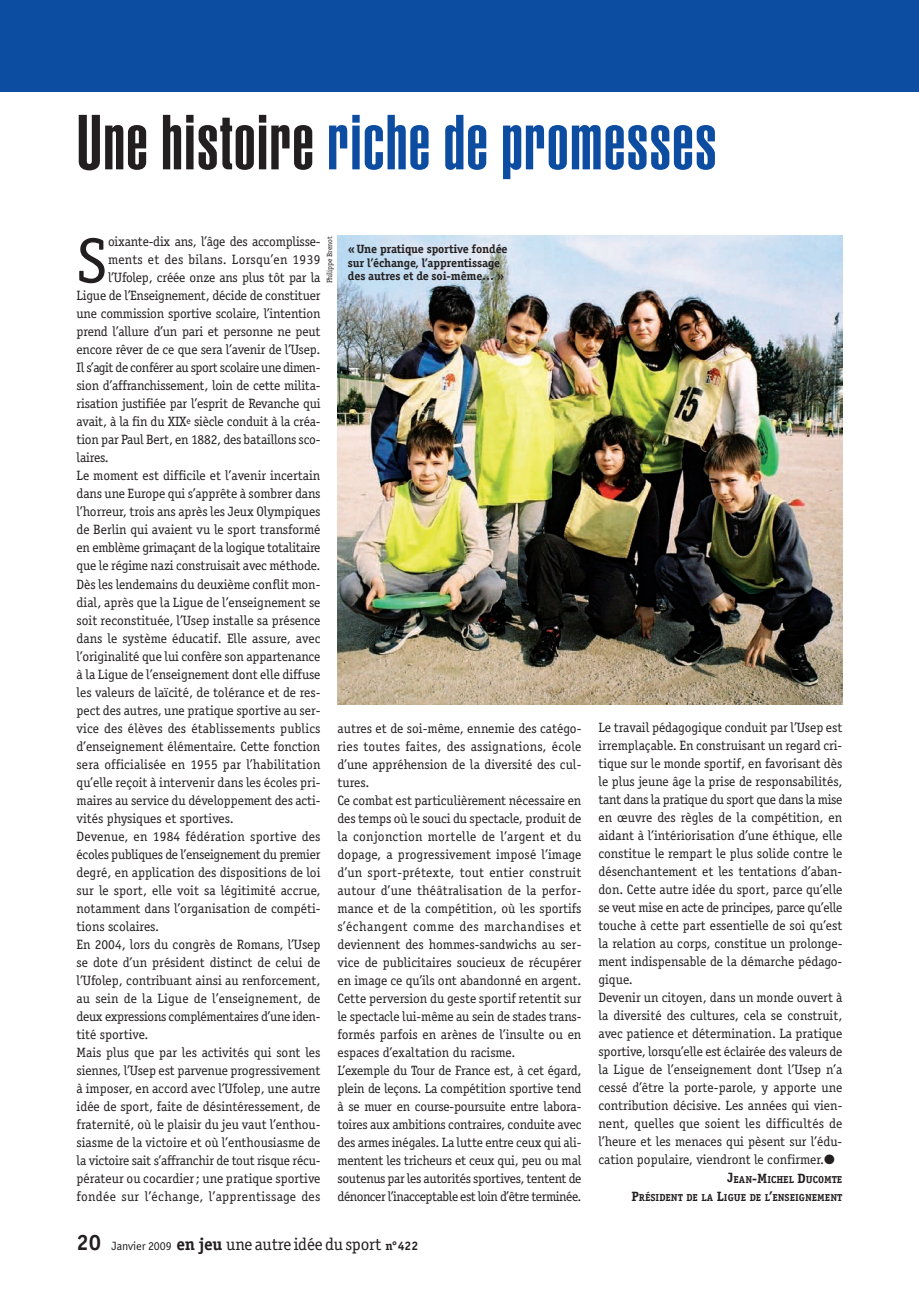
<style>
.page{position:relative;width:919px;height:1289px;background:#fff}
.page>*{position:absolute;margin:0;border:0;box-sizing:border-box;transform-origin:0 0}
.t1{font:900 extra-condensed 76.5px "Helvetica";letter-spacing:.02em;color:#0d4da1}
.t2{font:63.75px "Officina Serif";color:#231f20}
.t3{font:17.25px "Officina Serif";letter-spacing:-.01em;color:#231f20}
.t4{font:13.5px/18px "Officina Serif";letter-spacing:-.005em;color:#231f20}
.t5{font:13.5px "Officina Serif";letter-spacing:-.03em;color:#231f20}
.t6{font:13.5px "Officina Serif";letter-spacing:.025em;color:#231f20}
.t7{font:13.5px "Officina Serif";letter-spacing:.015em;color:#231f20}
.t8{font:13.5px "Officina Serif";letter-spacing:.02em;color:#231f20}
.t9{font:700 12px/13.5px "Officina Serif";letter-spacing:-.01em;color:#231f20}
.t10{font:700 10.2px/18px "Officina Serif";color:#231f20;text-align:right}
.t11{font:7.5px "Officina Serif";letter-spacing:-.01em;color:#231f20}
.s1{color:#231f20}
.s2{font-size:13.5px}
.s3{font-weight:700;font-size:22.2px}
.s4{font-family:"Officina Sans";font-size:12.3px}
.s5{font-weight:700}
.s6{font-weight:700;font-size:12.3px}
</style>
<div class="page">
<div style="left:0;top:0;width:918px;height:91px;background:#0d4da1"></div>
<img style="left:338px;top:236px;width:504px;height:468px">
<h1 class="t1" style="left:77px;top:115px;width:641px"><span class="s1">Une histoire</span> riche de promesses</h1>
<p class="t11" style="left:325px;top:283px;width:48px;rotate:-90deg">Philippe Brenot</p>
<h2 class="t2" style="left:77px;top:223px;width:32px">S</h2>
<p class="t4" style="left:108px;top:233px;width:214px">oixante-dix ans, l’âge des accomplisse-</p>
<p class="t9" style="left:348px;top:243px;width:161px">«Une pratique sportive fondée sur l’échange, l’apprentissage des autres et de soi-même… »</p>
<p class="t8" style="left:108px;top:252px;width:214px">ments et des bilans. Lorsqu’en 1939</p>
<p class="t4" style="left:108px;top:269px;width:214px">l’Ufolep, créée onze ans plus tôt par la</p>
<p class="t4" style="left:77px;top:287px;width:245px">Ligue de l’Enseignement, décide de constituer</p>
<p class="t4" style="left:77px;top:305px;width:245px">une commission sportive scolaire, l’intention</p>
<p class="t4" style="left:77px;top:323px;width:245px">prend l’allure d’un pari et personne ne peut</p>
<p class="t4" style="left:77px;top:341px;width:245px">encore rêver de ce que sera l’avenir de l’Usep.</p>
<p class="t5" style="left:77px;top:360px;width:245px">Il s’agit de conférer au sport scolaire une dimen-</p>
<p class="t4" style="left:77px;top:377px;width:245px">sion d’affranchissement, loin de cette milita-</p>
<p class="t4" style="left:77px;top:395px;width:245px">risation justifiée par l’esprit de Revanche qui</p>
<p class="t4" style="left:77px;top:413px;width:245px">avait, à la fin du XIX<sup>e</sup> siècle conduit à la créa-</p>
<p class="t4" style="left:77px;top:431px;width:245px">tion par Paul Bert, en 1882, des bataillons sco-</p>
<p class="t4" style="left:77px;top:449px;width:34px">laires.</p>
<p class="t4" style="left:77px;top:467px;width:245px">Le moment est difficile et l’avenir incertain</p>
<p class="t4" style="left:77px;top:485px;width:245px">dans une Europe qui s’apprête à sombrer dans</p>
<p class="t4" style="left:77px;top:503px;width:245px">l’horreur, trois ans après les Jeux Olympiques</p>
<p class="t4" style="left:77px;top:521px;width:245px">de Berlin qui avaient vu le sport transformé</p>
<p class="t4" style="left:77px;top:539px;width:245px">en emblème grimaçant de la logique totalitaire</p>
<p class="t4" style="left:77px;top:557px;width:245px">que le régime nazi construisait avec méthode.</p>
<p class="t4" style="left:77px;top:575px;width:245px">Dès les lendemains du deuxième conflit mon-</p>
<p class="t4" style="left:77px;top:593px;width:245px">dial, après que la Ligue de l’enseignement se</p>
<p class="t4" style="left:77px;top:611px;width:245px">soit reconstituée, l’Usep installe sa présence</p>
<p class="t4" style="left:77px;top:629px;width:245px">dans le système éducatif. Elle assure, avec</p>
<p class="t4" style="left:77px;top:647px;width:245px">l’originalité que lui confère son appartenance</p>
<p class="t4" style="left:77px;top:665px;width:245px">à la Ligue de l’enseignement dont elle diffuse</p>
<p class="t4" style="left:77px;top:683px;width:245px">les valeurs de laïcité, de tolérance et de res-</p>
<p class="t4" style="left:77px;top:701px;width:245px">pect des autres, une pratique sportive au ser-</p>
<p class="t4" style="left:77px;top:719px;width:245px">vice des élèves des établissements publics</p>
<p class="t4" style="left:77px;top:737px;width:245px">d’enseignement élémentaire. Cette fonction</p>
<p class="t4" style="left:77px;top:755px;width:245px">sera officialisée en 1955 par l’habilitation</p>
<p class="t4" style="left:77px;top:772px;width:245px">qu’elle reçoit à intervenir dans les écoles pri-</p>
<p class="t4" style="left:77px;top:790px;width:245px">maires au service du développement des acti-</p>
<p class="t4" style="left:77px;top:808px;width:159px">vités physiques et sportives.</p>
<p class="t7" style="left:77px;top:828px;width:245px">Devenue, en 1984 fédération sportive des</p>
<p class="t4" style="left:77px;top:844px;width:245px">écoles publiques de l’enseignement du premier</p>
<p class="t4" style="left:77px;top:862px;width:245px">degré, en application des dispositions de loi</p>
<p class="t4" style="left:77px;top:880px;width:245px">sur le sport, elle voit sa légitimité accrue,</p>
<p class="t4" style="left:77px;top:898px;width:245px">notamment dans l’organisation de compéti-</p>
<p class="t4" style="left:77px;top:916px;width:84px">tions scolaires.</p>
<p class="t4" style="left:77px;top:934px;width:245px">En 2004, lors du congrès de Romans, l’Usep</p>
<p class="t4" style="left:77px;top:952px;width:245px">se dote d’un président distinct de celui de</p>
<p class="t4" style="left:77px;top:970px;width:245px">l’Ufolep, contribuant ainsi au renforcement,</p>
<p class="t4" style="left:77px;top:988px;width:245px">au sein de la Ligue de l’enseignement, de</p>
<p class="t4" style="left:77px;top:1006px;width:245px">deux expressions complémentaires d’une iden-</p>
<p class="t4" style="left:77px;top:1024px;width:73px">tité sportive.</p>
<p class="t4" style="left:77px;top:1042px;width:245px">Mais plus que par les activités qui sont les</p>
<p class="t4" style="left:77px;top:1060px;width:245px">siennes, l’Usep est parvenue progressivement</p>
<p class="t4" style="left:77px;top:1078px;width:245px">à imposer, en accord avec l’Ufolep, une autre</p>
<p class="t4" style="left:77px;top:1096px;width:245px">idée de sport, faite de désintéressement, de</p>
<p class="t4" style="left:77px;top:1114px;width:245px">fraternité, où le plaisir du jeu vaut l’enthou-</p>
<p class="t4" style="left:77px;top:1132px;width:245px">siasme de la victoire et où l’enthousiasme de</p>
<p class="t4" style="left:77px;top:1150px;width:245px">la victoire sait s’affranchir de tout risque récu-</p>
<p class="t4" style="left:77px;top:1168px;width:245px">pérateur ou cocardier; une pratique sportive</p>
<p class="t6" style="left:77px;top:1187px;width:245px">fondée sur l’échange, l’apprentissage des</p>
<p class="t4" style="left:337px;top:719px;width:245px">autres et de soi-même, ennemie des catégo&shy;ries toutes faites, des assignations, école d’une appréhension de la diversité des cul&shy;tures.<br>Ce combat est particulièrement nécessaire en des temps où le souci du spectacle, produit de la conjonction mortelle de l’argent et du dopage, a progressivement imposé l’image d’un sport-prétexte, tout entier construit autour d’une théâtralisation de la perfor&shy;mance et de la compétition, où les sportifs s’échangent comme des marchandises et deviennent des hommes-sandwichs au ser&shy;vice de publicitaires soucieux de récupérer en image ce qu’ils ont abandonné en argent.<br>Cette perversion du geste sportif retentit sur le spectacle lui-même au sein de stades trans&shy;formés parfois en arènes de l’insulte ou en espaces d’exaltation du racisme.<br>L’exemple du Tour de France est, à cet égard, plein de leçons. La compétition sportive tend à se muer en course-poursuite entre labora&shy;toires aux ambitions contraires, conduite avec des armes inégales. La lutte entre ceux qui ali&shy;mentent les tricheurs et ceux qui, peu ou mal soutenus par les autorités sportives, tentent de dénoncer l’inacceptable est loin d’être terminée.</p>
<p class="t4" style="left:598px;top:718px;width:245px">Le travail pédagogique conduit par l’Usep est irremplaçable. En construisant un regard cri&shy;tique sur le monde sportif, en favorisant dès le plus jeune âge la prise de responsabilités, tant dans la pratique du sport que dans la mise en œuvre des règles de la compétition, en aidant à l’intériorisation d’une éthique, elle constitue le rempart le plus solide contre le désenchantement et les tentations d’aban&shy;don. Cette autre idée du sport, parce qu’elle se veut mise en acte de principes, parce qu’elle touche à cette part essentielle de soi qu’est la relation au corps, constitue un prolonge&shy;ment indispensable de la démarche pédago&shy;gique.<br>Devenir un citoyen, dans un monde ouvert à la diversité des cultures, cela se construit, avec patience et détermination. La pratique sportive, lorsqu’elle est éclairée des valeurs de la Ligue de l’enseignement dont l’Usep n’a cessé d’être la porte-parole, y apporte une contribution décisive. Les années qui vien&shy;nent, quelles que soient les difficultés de l’heure et les menaces qui pèsent sur l’édu&shy;cation populaire, viendront le confirmer.●</p>
<p class="t10" style="left:631px;top:1170px;width:212px"><span class="s2">J</span>EAN<span class="s2">-M</span>ICHEL <span class="s2">D</span>UCOMTE<br><span class="s2">P</span>RÉSIDENT DE LA <span class="s2">L</span>IGUE DE L<span class="s2">’</span>ENSEIGNEMENT</p>
<p class="t3" style="left:77px;top:1233px;width:343px"><span class="s3">20</span> <span class="s4">Janvier 2009</span> <span class="s5">en jeu</span> uneautreidéedusport <span class="s6">n°422</span></p>
</div>
